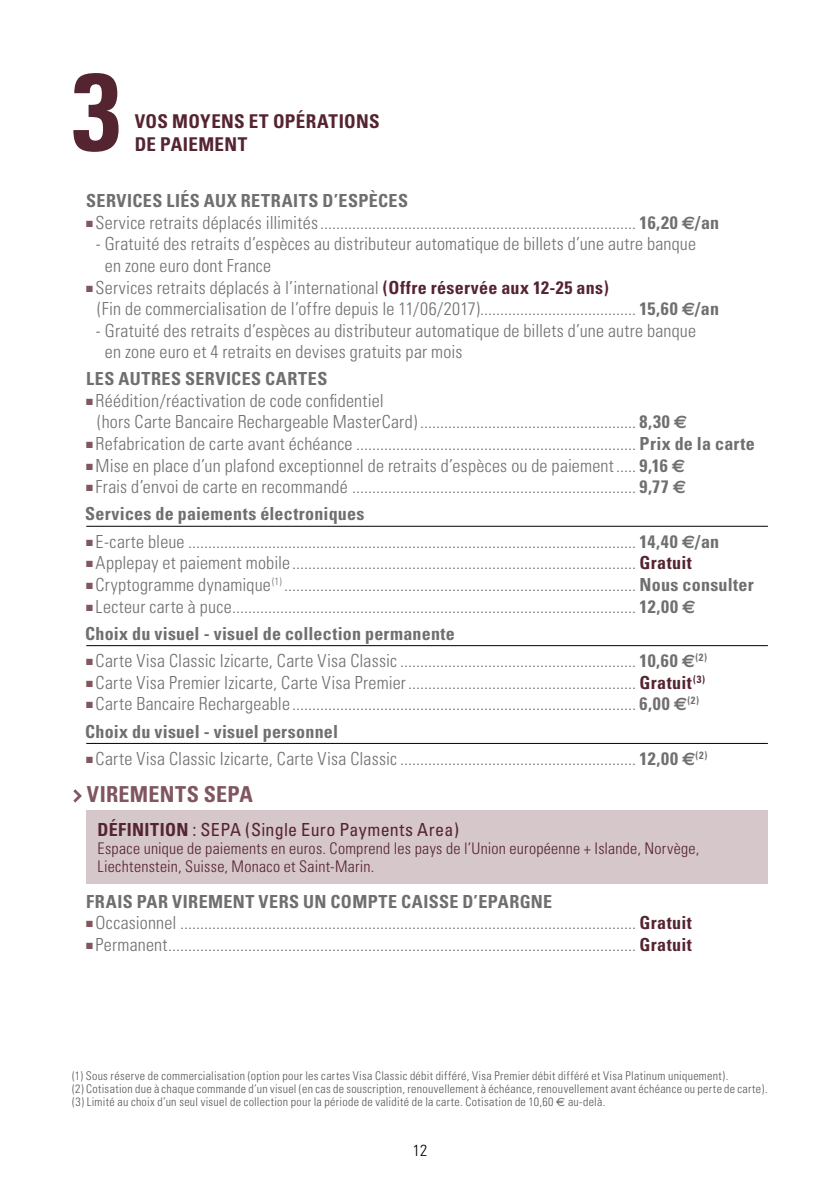
<style>
.page{position:relative;width:840px;height:1191px;background:#fff}
.page>*{position:absolute;margin:0;border:0;box-sizing:border-box;transform-origin:0 0}
.t1{font:700 condensed 110px "Univers";color:#552431}
.t2{font:700 condensed 22px "Univers";letter-spacing:.01em;color:#80565f}
.t3{font:700 condensed 19px/22.8px "Univers";letter-spacing:.015em;color:#552431}
.t4{font:300 condensed 18px/21.6px "Univers";letter-spacing:.01em;color:#706f6f}
.t5{font:700 condensed 18px "Univers";letter-spacing:.03em;color:#706f6f}
.t6{font:condensed 18px "Univers";letter-spacing:.015em;color:#552431}
.t7{font:300 condensed 16px/18px "Univers";letter-spacing:.015em;color:#552431}
.t8{font:300 condensed 16px "Univers";color:#000}
.t9{font:300 condensed 12px/13px "Univers";letter-spacing:.025em;color:#575756}
.s1{color:#80565f}
.s2{font-weight:700}
.s3{font-family:"Euro Sans";font-weight:700;font-stretch:normal}
.s4{font-weight:700;color:#552431}
.s5{font-family:"Cranberry Gin";font-weight:400;font-stretch:normal;font-size:30px}
.s6{font-family:"Euro Sans";font-weight:400;font-stretch:normal}
</style>
<div class="page">
<hr style="left:86px;top:526px;width:681px;height:1px;background:#000">
<hr style="left:86px;top:645px;width:681px;height:1px;background:#000">
<hr style="left:86px;top:743px;width:681px;height:1px;background:#000">
<svg style="left:73px;top:789px;width:9px;height:14px"></svg>
<div style="left:86px;top:810px;width:680px;height:73px;background:#d6c7ca"></div>
<h1 class="t1" style="left:72px;top:44px;width:50px">3</h1>
<p class="t3" style="left:135px;top:110px;width:246px">VOS MOYENS ET OPÉRATIONS<br>DE PAIEMENT</p>
<p class="t5" style="left:86px;top:190px;width:323px">SERVICES LIÉS AUX RETRAITS D’ESPÈCES</p>
<p class="t4" style="left:86px;top:212px;width:634px"><span class="s1">■</span> Service retraits déplacés illimités............................................................................... <span class="s2">16,20</span> <span class="s3">€</span><span class="s2">/an</span></p>
<p class="t4" style="left:105px;top:233px;width:592px;text-indent:-9px">- Gratuité des retraits d’espèces au distributeur automatique de billets d’une autre banque en zone euro dont France</p>
<p class="t4" style="left:97px;top:276px;width:623px;text-indent:-11px"><span class="s1">■</span> Services retraits déplacés à l’international <span class="s4">(Offre réservée aux 12-25 ans)<br></span>(Fin de commercialisation de l’offre depuis le 11/06/2017)....................................... <span class="s2">15,60</span> <span class="s3">€</span><span class="s2">/an</span></p>
<p class="t4" style="left:105px;top:320px;width:592px;text-indent:-9px">- Gratuité des retraits d’espèces au distributeur automatique de billets d’une autre banque en zone euro et 4 retraits en devises gratuits par mois</p>
<p class="t5" style="left:86px;top:368px;width:242px">LES AUTRES SERVICES CARTES</p>
<p class="t4" style="left:97px;top:389px;width:591px;text-indent:-11px"><span class="s1">■</span> Réédition/réactivation de code confidentiel<br>(hors Carte Bancaire Rechargeable MasterCard) ...................................................... <span class="s2">8,30</span> <span class="s3">€</span></p>
<p class="t4" style="left:86px;top:433px;width:669px"><span class="s1">■</span> Refabrication de carte avant échéance ...................................................................... <span class="s2">Prix de la carte</span></p>
<p class="t4" style="left:86px;top:454px;width:600px"><span class="s1">■</span> Mise en place d’un plafond exceptionnel de retraits d’espèces ou de paiement..... <span class="s2">9,16</span> <span class="s3">€</span></p>
<p class="t4" style="left:85px;top:473px;width:602px;line-height:27.2px"><span class="s1">■</span> Frais d’envoi de carte en recommandé ....................................................................... <span class="s2">9,77</span> <span class="s3">€<br></span><span class="s2">Services de paiements électroniques</span></p>
<p class="t4" style="left:86px;top:530px;width:634px"><span class="s1">■</span> E-carte bleue ................................................................................................................ <span class="s2">14,40</span> <span class="s3">€</span><span class="s2">/an</span></p>
<p class="t4" style="left:86px;top:552px;width:606px"><span class="s1">■</span> Applepay et paiement mobile...................................................................................... <span class="s4">Gratuit</span></p>
<p class="t4" style="left:86px;top:574px;width:668px"><span class="s1">■</span> Cryptogramme dynamique<sup>(1)</sup> ........................................................................................ <span class="s2">Nous consulter</span></p>
<p class="t4" style="left:85px;top:592px;width:611px;line-height:27.2px"><span class="s1">■</span> Lecteur carte à puce..................................................................................................... <span class="s2">12,00</span> <span class="s3">€<br></span><span class="s2">Choix du visuel - visuel de collection permanente</span></p>
<p class="t4" style="left:86px;top:650px;width:622px"><span class="s1">■</span> Carte Visa Classic Izicarte, Carte Visa Classic ........................................................... <span class="s2">10,60</span> <span class="s3">€</span><sup>(2)</sup></p>
<p class="t4" style="left:86px;top:671px;width:619px"><span class="s1">■</span> Carte Visa Premier Izicarte, Carte Visa Premier......................................................... <span class="s4">Gratuit</span><sup>(3)</sup></p>
<p class="t4" style="left:85px;top:690px;width:615px;line-height:27.2px"><span class="s1">■</span> Carte Bancaire Rechargeable ...................................................................................... <span class="s2">6,00</span> <span class="s3">€</span><sup>(2)<br></sup><span class="s2">Choix du visuel - visuel personnel</span></p>
<p class="t4" style="left:86px;top:747px;width:622px"><span class="s1">■</span> Carte Visa Classic Izicarte, Carte Visa Classic ........................................................... <span class="s2">12,00</span> <span class="s3">€</span><sup>(2)</sup></p>
<p class="t2" style="left:72px;top:781px;width:182px"><span class="s5">&gt;</span> VIREMENTS SEPA</p>
<p class="t6" style="left:98px;top:818px;width:363px"><span class="s2">DÉFINITION</span> : SEPA (Single Euro Payments Area)</p>
<p class="t7" style="left:98px;top:839px;width:602px">Espace unique de paiements en euros. Comprend les pays de l’Union européenne + Islande, Norvège,<br>Liechtenstein, Suisse, Monaco et Saint-Marin.</p>
<p class="t5" style="left:86px;top:890px;width:467px">FRAIS PAR VIREMENT VERS UN COMPTE CAISSE D’EPARGNE</p>
<p class="t4" style="left:86px;top:912px;width:606px"><span class="s1">■</span> Occasionnel .................................................................................................................. <span class="s4">Gratuit</span></p>
<p class="t4" style="left:86px;top:933px;width:606px"><span class="s1">■</span> Permanent..................................................................................................................... <span class="s4">Gratuit</span></p>
<p class="t9" style="left:72px;top:1069px;width:697px">(1) Sous réserve de commercialisation (option pour les cartes Visa Classic débit différé, Visa Premier débit différé et Visa Platinum uniquement).<br>(2) Cotisation due à chaque commande d’un visuel (en cas de souscription, renouvellement à échéance, renouvellement avant échéance ou perte de carte). (3) Limité au choix d’un seul visuel de collection pour la période de validité de la carte. Cotisation de 10,60 <span class="s6">€</span> au-delà.</p>
<p class="t8" style="left:412px;top:1141px;width:16px">12</p>
</div>
